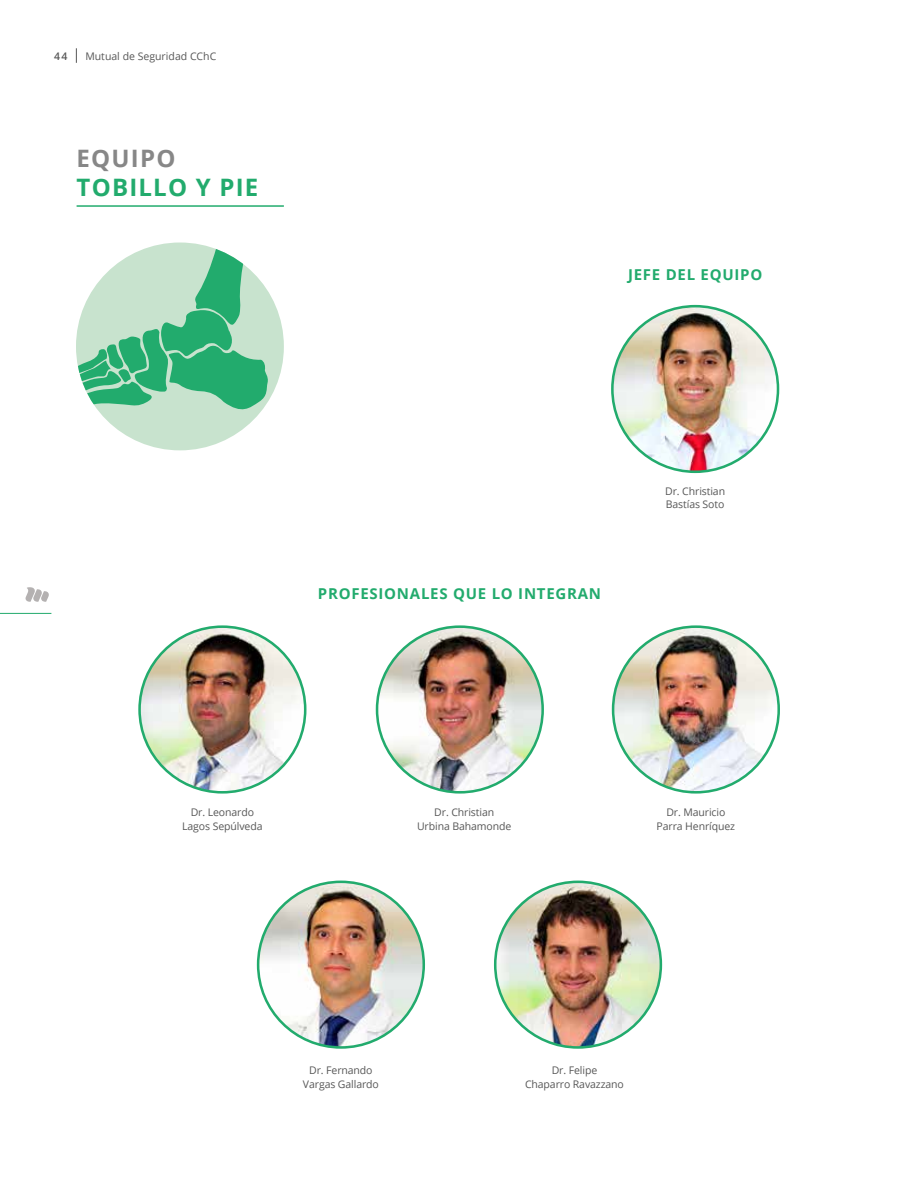
<style>
.page{position:relative;width:919px;height:1187px;background:#fff}
.page>*{position:absolute;margin:0;border:0;box-sizing:border-box;transform-origin:0 0}
.t1{font:700 24px "Open Sans";letter-spacing:.05em;color:#22ab6d}
.t2{font:700 24px "Open Sans";letter-spacing:.05em;color:#878787}
.t3{font:700 15px "Open Sans";letter-spacing:.05em;color:#22ab6d}
.t4{font:10.5px/13.5px "Open Sans";letter-spacing:-.01em;color:#575757;text-align:center}
.t5{font:600 10.5px "Open Sans";color:#575757}
</style>
<div class="page">
<svg style="left:76px;top:48px;width:1px;height:15px"></svg>
<svg style="left:26px;top:587px;width:23px;height:14px"></svg>
<hr style="left:77px;top:205px;width:207px;height:2px;background:#22ab6d">
<img style="left:612px;top:306px;width:166px;height:166px;border-radius:83px">
<img style="left:377px;top:626px;width:165px;height:166px;border-radius:83px">
<img style="left:139px;top:626px;width:166px;height:166px;border-radius:83px">
<img style="left:613px;top:626px;width:165px;height:166px;border-radius:83px">
<img style="left:258px;top:881px;width:166px;height:166px;border-radius:83px">
<img style="left:495px;top:881px;width:165px;height:166px;border-radius:83px">
<div style="left:76px;top:242px;width:208px;height:208px;background:#c8e3ce;border-radius:104px"></div>
<svg style="left:76px;top:242px;width:193px;height:174px"></svg>
<hr style="left:0;top:613px;width:51px;height:1px;background:#22ab6d">
<p class="t5" style="left:54px;top:49px;width:15px">44</p>
<p class="t4" style="left:85px;top:49px;width:132px">Mutual de Seguridad CChC</p>
<h1 class="t2" style="left:77px;top:142px;width:100px">EQUIPO</h1>
<h1 class="t1" style="left:77px;top:170px;width:183px">TOBILLO Y PIE</h1>
<h2 class="t3" style="left:628px;top:263px;width:136px">JEFE DEL EQUIPO</h2>
<h2 class="t3" style="left:318px;top:583px;width:285px">PROFESIONALES QUE LO INTEGRAN</h2>
<p class="t4" style="left:665px;top:484px;width:61px;text-align:left">Dr. Christian<br>Bastías Soto</p>
<p class="t4" style="left:182px;top:805px;width:82px">Dr. Leonardo<br>Lagos Sepúlveda</p>
<p class="t4" style="left:417px;top:805px;width:96px">Dr. Christian<br>Urbina Bahamonde</p>
<p class="t4" style="left:656px;top:805px;width:80px">Dr. Mauricio<br>Parra Henríquez</p>
<p class="t4" style="left:303px;top:1063px;width:77px">Dr. Fernando<br>Vargas Gallardo</p>
<p class="t4" style="left:525px;top:1063px;width:100px">Dr. Felipe<br>Chaparro Ravazzano</p>
</div>
